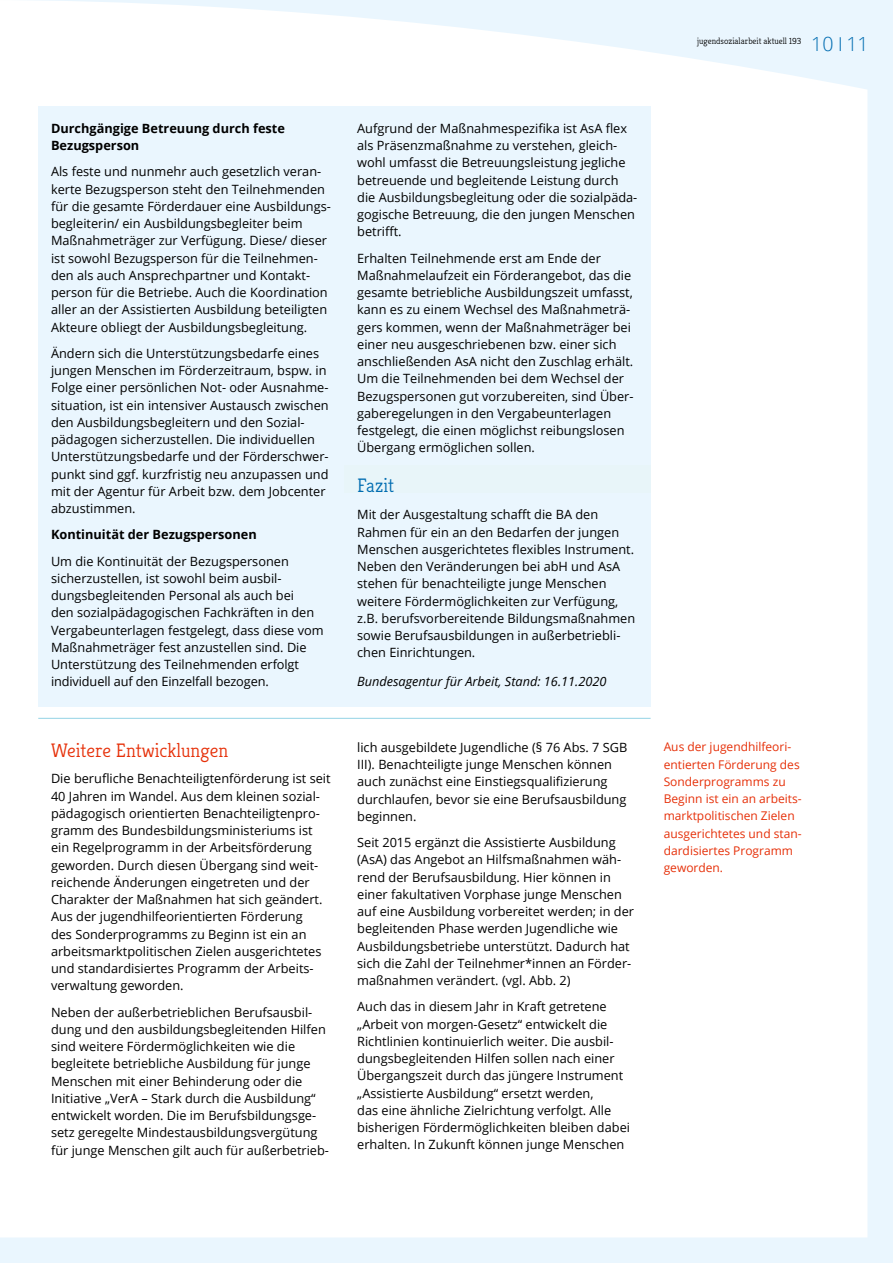
<style>
.page{position:relative;width:893px;height:1263px;background:#eaf6fe}
.page>*{position:absolute;margin:0;border:0;box-sizing:border-box;transform-origin:0 0}
.t1{font:300 19.5px "Kreon";color:#e63009}
.t2{font:300 19.5px "Kreon";color:#006cb1}
.t3{font:300 19.5px "Open Sans";color:#006cb1}
.t4{font:12.75px/17.2px "Open Sans";color:#000}
.t5{font:700 12.75px/17.2px "Open Sans";color:#000}
.t6{font:italic 12.75px "Open Sans";color:#000}
.t7{font:12px/17.2px "Open Sans";color:#e63009}
.t8{font:300 8.85px "Kreon";color:#000}
.s1{font-size:9px}
</style>
<div class="page">
<div style="left:1px;top:0;width:866px;height:1237px;background:#fff"></div>
<svg style="left:0;top:0;width:1px;height:1237px"></svg>
<svg style="left:840px;top:37px;width:1px;height:14px"></svg>
<div style="left:38px;top:106px;width:306px;height:64px;background:#eaf6fe"></div>
<div style="left:38px;top:150px;width:306px;height:202px;background:#eaf6fe"></div>
<div style="left:38px;top:331px;width:306px;height:202px;background:#eaf6fe"></div>
<div style="left:38px;top:513px;width:306px;height:46px;background:#eaf6fe"></div>
<div style="left:38px;top:539px;width:306px;height:167px;background:#eaf6fe"></div>
<div style="left:344px;top:106px;width:307px;height:150px;background:#eaf6fe"></div>
<div style="left:344px;top:236px;width:307px;height:236px;background:#eaf6fe"></div>
<div style="left:344px;top:465px;width:307px;height:41px;background:#e8f5f9"></div>
<div style="left:344px;top:493px;width:307px;height:184px;background:#eaf6fe"></div>
<div style="left:344px;top:660px;width:307px;height:46px;background:#eaf6fe"></div>
<hr style="left:38px;top:718px;width:613px;height:1px;background:#94d3e5">
<p class="t8" style="left:697px;top:36px;width:106px">jugends<span class="s1">ozialar</span>beit aktuell 193</p>
<h1 class="t3" style="left:811px;top:31px;width:59px">10 11</h1>
<p class="t5" style="left:51px;top:119px;width:235px">Durchgängige Betreuung durch feste<br>Bezugsperson</p>
<p class="t4" style="left:51px;top:163px;width:281px">Als feste und nunmehr auch gesetzlich veran&shy;kerte Bezugsperson steht den Teilnehmenden für die gesamte Förderdauer eine Ausbildungs&shy;begleiterin/ ein Ausbildungsbegleiter beim Maßnahmeträger zur Verfügung. Diese/ dieser ist sowohl Bezugsperson für die Teilnehmen&shy;den als auch Ansprechpartner und Kontakt&shy;person für die Betriebe. Auch die Koordination aller an der Assistierten Ausbildung beteiligten Akteure obliegt der Ausbildungsbegleitung.</p>
<p class="t4" style="left:51px;top:344px;width:279px">Ändern sich die Unterstützungsbedarfe eines jungen Menschen im Förderzeitraum, bspw. in Folge einer persönlichen Not- oder Ausnahme&shy;situation, ist ein intensiver Austausch zwischen den Ausbildungsbegleitern und den Sozial&shy;pädagogen sicherzustellen. Die individuellen Unterstützungsbedarfe und der Förderschwer&shy;punkt sind ggf. kurzfristig neu anzupassen und mit der Agentur für Arbeit bzw. dem Jobcenter abzustimmen.</p>
<p class="t5" style="left:51px;top:526px;width:207px">Kontinuität der Bezugspersonen</p>
<p class="t4" style="left:51px;top:552px;width:274px">Um die Kontinuität der Bezugspersonen sicherzustellen, ist sowohl beim ausbil&shy;dungsbegleitenden Personal als auch bei<br>den sozialpädagogischen Fachkräften in den Vergabeunterlagen festgelegt, dass diese vom Maßnahmeträger fest anzustellen sind. Die Unterstützung des Teilnehmenden erfolgt individuell auf den Einzelfall bezogen.</p>
<h1 class="t1" style="left:51px;top:739px;width:179px">Weitere Entwicklungen</h1>
<p class="t4" style="left:51px;top:770px;width:281px">Die berufliche Benachteiligtenförderung ist seit 40 Jahren im Wandel. Aus dem kleinen sozial&shy;pädagogisch orientierten Benachteiligtenpro&shy;gramm des Bundesbildungsministeriums ist ein Regelprogramm in der Arbeitsförderung geworden. Durch diesen Übergang sind weit&shy;reichende Änderungen eingetreten und der Charakter der Maßnahmen hat sich geändert.<br>Aus der jugendhilfeorientierten Förderung<br>des Sonderprogramms zu Beginn ist ein an arbeitsmarktpolitischen Zielen ausgerichtetes und standardisiertes Programm der Arbeits&shy;verwaltung geworden.</p>
<p class="t4" style="left:51px;top:1003px;width:279px">Neben der außerbetrieblichen Berufsausbil&shy;dung und den ausbildungsbegleitenden Hilfen sind weitere Fördermöglichkeiten wie die begleitete betriebliche Ausbildung für junge Menschen mit einer Behinderung oder die Initiative „VerA – Stark durch die Ausbildung“ entwickelt worden. Die im Berufsbildungsge&shy;setz geregelte Mindestausbildungsvergütung für junge Menschen gilt auch für außerbetrieb-</p>
<p class="t4" style="left:357px;top:119px;width:282px">Aufgrund der Maßnahmespezifika ist AsA flex als Präsenzmaßnahme zu verstehen, gleich&shy;wohl umfasst die Betreuungsleistung jegliche betreuende und begleitende Leistung durch die Ausbildungsbegleitung oder die sozialpäda&shy;gogische Betreuung, die den jungen Menschen betrifft.</p>
<p class="t4" style="left:357px;top:249px;width:278px">Erhalten Teilnehmende erst am Ende der Maßnahmelaufzeit ein Förderangebot, das die gesamte betriebliche Ausbildungszeit umfasst, kann es zu einem Wechsel des Maßnahmeträ&shy;gers kommen, wenn der Maßnahmeträger bei einer neu ausgeschriebenen bzw. einer sich anschließenden AsA nicht den Zuschlag erhält.<br>Um die Teilnehmenden bei dem Wechsel der Bezugspersonen gut vorzubereiten, sind Über&shy;gaberegelungen in den Vergabeunterlagen festgelegt, die einen möglichst reibungslosen Übergang ermöglichen sollen.</p>
<h1 class="t2" style="left:357px;top:475px;width:38px">Fazit</h1>
<p class="t4" style="left:357px;top:506px;width:280px">Mit der Ausgestaltung schafft die BA den Rahmen für ein an den Bedarfen der jungen Menschen ausgerichtetes flexibles Instrument.<br>Neben den Veränderungen bei abH und AsA stehen für benachteiligte junge Menschen weitere Fördermöglichkeiten zur Verfügung, z.B. berufsvorbereitende Bildungsmaßnahmen sowie Berufsausbildungen in außerbetriebli&shy;chen Einrichtungen.</p>
<p class="t6" style="left:357px;top:673px;width:251px">Bundesagentur für Arbeit, Stand: 16.11.2020</p>
<p class="t4" style="left:357px;top:738px;width:272px">lich ausgebildete Jugendliche (§ 76 Abs. 7 SGB III). Benachteiligte junge Menschen können auch zunächst eine Einstiegsqualifizierung durchlaufen, bevor sie eine Berufsausbildung beginnen.</p>
<p class="t4" style="left:357px;top:833px;width:278px">Seit 2015 ergänzt die Assistierte Ausbildung (AsA) das Angebot an Hilfsmaßnahmen wäh&shy;rend der Berufsausbildung. Hier können in einer fakultativen Vorphase junge Menschen auf eine Ausbildung vorbereitet werden; in der begleitenden Phase werden Jugendliche wie Ausbildungsbetriebe unterstützt. Dadurch hat sich die Zahl der Teilnehmer*innen an Förder&shy;maßnahmen verändert. (vgl. Abb. 2)</p>
<p class="t4" style="left:357px;top:998px;width:274px">Auch das in diesem Jahr in Kraft getretene „Arbeit von morgen-Gesetz“ entwickelt die Richtlinien kontinuierlich weiter. Die ausbil&shy;dungsbegleitenden Hilfen sollen nach einer Übergangszeit durch das jüngere Instrument „Assistierte Ausbildung“ ersetzt werden,<br>das eine ähnliche Zielrichtung verfolgt. Alle bisherigen Fördermöglichkeiten bleiben dabei erhalten. In Zukunft können junge Menschen</p>
<p class="t7" style="left:664px;top:738px;width:139px">Aus der jugendhilfeori&shy;entierten Förderung des<br>Sonderprogramms zu<br>Beginn ist ein an arbeits&shy;marktpolitischen Zielen ausgerichtetes und stan&shy;dardisiertes Programm geworden.</p>
</div>
